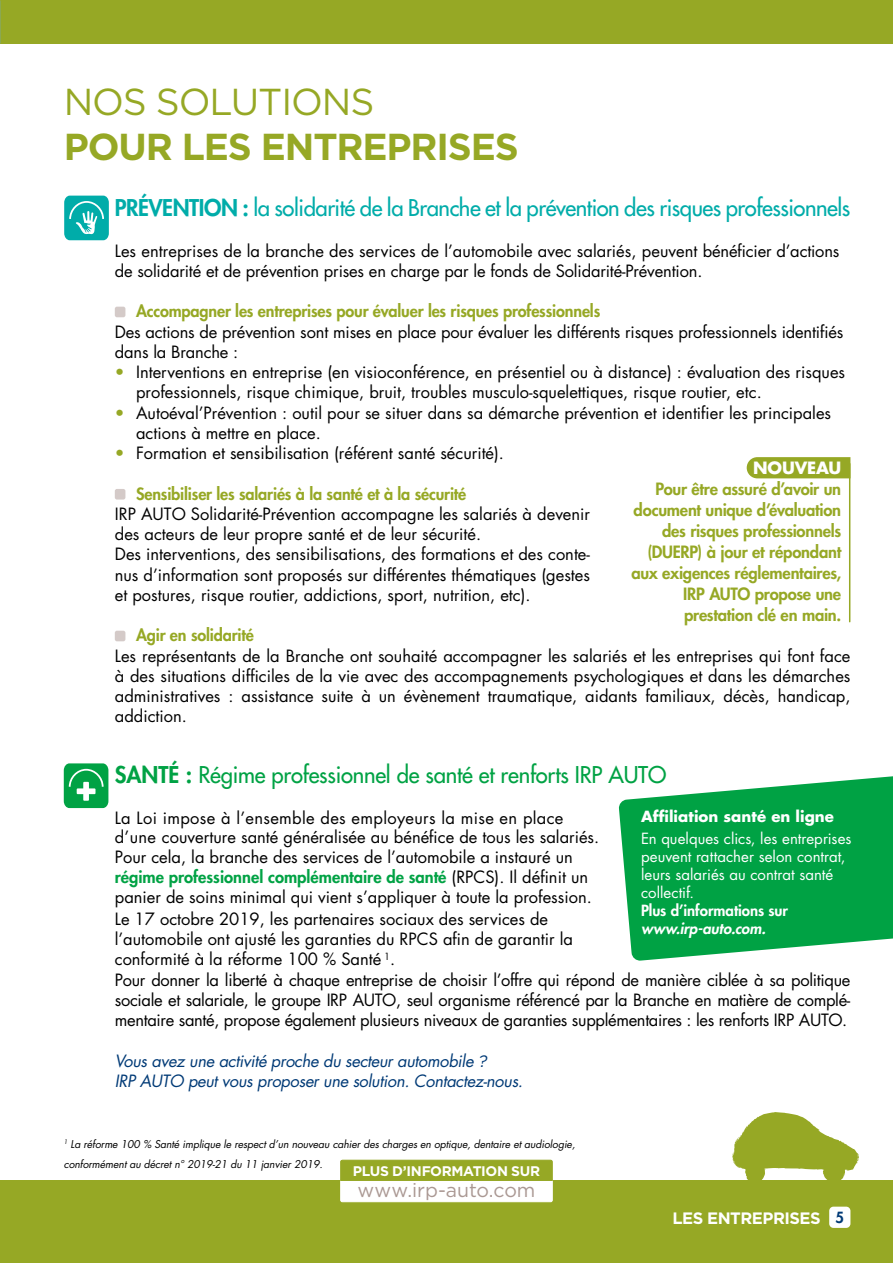
<style>
.page{position:relative;width:893px;height:1263px;background:#fff}
.page>*{position:absolute;margin:0;border:0;box-sizing:border-box;transform-origin:0 0}
.t1{font:700 37.5px "Gotham";letter-spacing:-.03em;color:#96a825}
.t2{font:37.5px "Gotham";letter-spacing:-.03em;color:#96a825}
.t3{font:500 22.5px "Futura Std";letter-spacing:-.02em;color:#00aca9}
.t4{font:500 22.5px "Futura Std";letter-spacing:-.01em;color:#00a244}
.t5{font:19.5px "Gotham";letter-spacing:-.005em;color:#aa9893}
.t6{font:16.5px/20.2px "Futura Std";color:#000}
.t7{font:16.5px/20.2px "Futura Std";letter-spacing:-.02em;color:#000}
.t8{font:800 16.5px/21px "Futura Std";letter-spacing:-.01em;color:#96a825;text-align:right}
.t9{font:italic 16.5px/20.2px "Futura Std";letter-spacing:-.02em;color:#003a76}
.t10{font:700 16.5px "Gotham";letter-spacing:-.03em;color:#fff}
.t11{font:700 16.5px "Futura Std";letter-spacing:-.01em;color:#fff}
.t12{font:15px/18px "Futura Std";color:#fff}
.t13{font:700 15px "Futura Std";color:#fff}
.t14{font:800 15px "Futura Std";color:#fff}
.t15{font:italic 800 15px "Futura Std";color:#fff}
.t16{font:800 15px "Futura Std";color:#003a76}
.t17{font:700 13.95px "Gotham";letter-spacing:-.025em;color:#fff}
.t18{font:italic 10.5px/20.2px "Futura Std";letter-spacing:-.01em;color:#000}
.s1{font-weight:800}
.s2{color:#96a825}
.s3{font-weight:800;color:#00a244}
.s4{font-family:"Gotham"}
</style>
<div class="page">
<div style="left:0;top:0;width:893px;height:43px;background:#96a825"></div>
<div style="left:0;top:1180px;width:893px;height:83px;background:#96a825"></div>
<svg style="left:732px;top:1112px;width:127px;height:68px"></svg>
<div style="left:341px;top:1160px;width:211px;height:42px;background:#fff;border-radius:2px"></div>
<div style="left:340px;top:1160px;width:213px;height:42px;border:1px solid #fff;border-radius:2px"></div>
<svg style="left:340px;top:1159px;width:213px;height:22px;background:#99ab2c"></svg>
<div style="left:829px;top:1206px;width:21px;height:22px;background:#fff;border-radius:4px"></div>
<div style="left:115px;top:307px;width:10px;height:10px;background:#d4cac8;border-radius:2px"></div>
<div style="left:115px;top:489px;width:10px;height:11px;background:#d4cac8;border-radius:2px"></div>
<div style="left:115px;top:631px;width:10px;height:10px;background:#d4cac8;border-radius:2px"></div>
<svg style="left:64px;top:196px;width:45px;height:44px;background:#2ab9b7"></svg>
<hr style="left:849px;top:464px;width:1px;height:158px;background:#96a825">
<svg style="left:64px;top:763px;width:44px;height:45px;background:#29b062"></svg>
<svg style="left:619px;top:776px;width:274px;height:185px;background:#25af5f"></svg>
<div style="left:747px;top:457px;width:103px;height:21px;background:#96a825"></div>
<h1 class="t2" style="left:64px;top:78px;width:312px">NOS SOLUTIONS</h1>
<h1 class="t1" style="left:64px;top:122px;width:457px">POUR LES ENTREPRISES</h1>
<h2 class="t3" style="left:115px;top:194px;width:737px"><span class="s1">PRÉVENTION :</span> la solidarité de la Branche et la prévention des risques professionnels</h2>
<p class="t6" style="left:115px;top:240px;width:726px">Les entreprises de la branche des services de l’automobile avec salariés, peuvent bénéficier d’actions de solidarité et de prévention prises en charge par le fonds de Solidarité-Prévention.</p>
<p class="t8" style="left:136px;top:301px;width:466px">Accompagner les entreprises pour évaluer les risques professionnels</p>
<p class="t6" style="left:115px;top:321px;width:730px">Des actions de prévention sont mises en place pour évaluer les différents risques professionnels identifiés dans la Branche :</p>
<p class="t6" style="left:136px;top:362px;width:711px;text-indent:-21px"><span class="s2">•</span> Interventions en entreprise (en visioconférence, en présentiel ou à distance) : évaluation des risques professionnels, risque chimique, bruit, troubles musculo-squelettiques, risque routier, etc.</p>
<p class="t6" style="left:136px;top:402px;width:697px;text-indent:-21px"><span class="s2">•</span> Autoéval’Prévention : outil pour se situer dans sa démarche prévention et identifier les principales actions à mettre en place.</p>
<p class="t6" style="left:115px;top:443px;width:391px"><span class="s2">•</span> Formation et sensibilisation (référent santé sécurité).</p>
<p class="t8" style="left:136px;top:483px;width:332px">Sensibiliser les salariés à la santé et à la sécurité</p>
<p class="t6" style="left:115px;top:504px;width:477px">IRP AUTO Solidarité-Prévention accompagne les salariés à devenir des acteurs de leur propre santé et de leur sécurité.<br>Des interventions, des sensibilisations, des formations et des conte&shy;nus d’information sont proposés sur différentes thématiques (gestes et postures, risque routier, addictions, sport, nutrition, etc).</p>
<p class="t8" style="left:136px;top:625px;width:119px">Agir en solidarité</p>
<p class="t6" style="left:115px;top:645px;width:737px;text-align:justify">Les représentants de la Branche ont souhaité accompagner les salariés et les entreprises qui font face à des situations difficiles de la vie avec des accompagnements psychologiques et dans les démarches administratives : assistance suite à un évènement traumatique, aidants familiaux, décès, handicap, addiction.</p>
<p class="t11" style="left:753px;top:457px;width:90px">NOUVEAU</p>
<p class="t8" style="left:631px;top:479px;width:211px">Pour être assuré d’avoir un document unique d’évaluation des risques professionnels (DUERP) à jour et répondant aux exigences réglementaires,<br>IRP AUTO propose une prestation clé en main.</p>
<h2 class="t4" style="left:115px;top:761px;width:553px"><span class="s1">SANTÉ :</span> Régime professionnel de santé et renforts IRP AUTO</h2>
<p class="t13" style="left:641px;top:806px;width:194px">Affiliation santé en ligne</p>
<p class="t12" style="left:641px;top:829px;width:212px">En quelques clics, les entreprises peuvent rattacher selon contrat, leurs salariés au contrat santé collectif.</p>
<p class="t14" style="left:641px;top:901px;width:149px">Plus d’informations sur</p>
<p class="t15" style="left:641px;top:919px;width:126px">www.irp-auto.com.</p>
<p class="t6" style="left:115px;top:808px;width:486px;line-height:19.8px">La Loi impose à l’ensemble des employeurs la mise en place d’une couverture santé généralisée au bénéfice de tous les salariés.<br>Pour cela, la branche des services de l’automobile a instauré un <span class="s3">régime professionnel complémentaire de santé</span> (RPCS). Il définit un panier de soins minimal qui vient s’appliquer à toute la profession.</p>
<p class="t7" style="left:115px;top:909px;width:737px">Le 17 octobre 2019, les partenaires sociaux des services de<br>l’automobile ont ajusté les garanties du RPCS afin de garantir la<br>conformité à la réforme 100 % Santé <sup>1</sup>.<br>Pour donner la liberté à chaque entreprise de choisir l’offre qui répond de manière ciblée à sa politique sociale et salariale, le groupe IRP AUTO, seul organisme référencé par la Branche en matière de complé&shy;mentaire santé, propose également plusieurs niveaux de garanties supplémentaires : les renforts IRP AUTO.</p>
<p class="t9" style="left:115px;top:1051px;width:410px">Vous avez une activité proche du secteur automobile <span class="s4">?<br></span>IRP AUTO peut vous proposer une solution. Contactez-nous.</p>
<p class="t18" style="left:64px;top:1134px;width:513px"><sup>1</sup> La réforme 100 % Santé implique le respect d’un nouveau cahier des charges en optique, dentaire et audiologie, conformément au décret n° 2019-21 du 11 janvier 2019.</p>
<p class="t17" style="left:353px;top:1161px;width:189px">PLUS D’INFORMATION SUR</p>
<p class="t5" style="left:357px;top:1178px;width:179px">www.irp-auto.com</p>
<p class="t10" style="left:672px;top:1207px;width:150px">LES ENTREPRISES</p>
<p class="t16" style="left:836px;top:1208px;width:10px">5</p>
</div>
